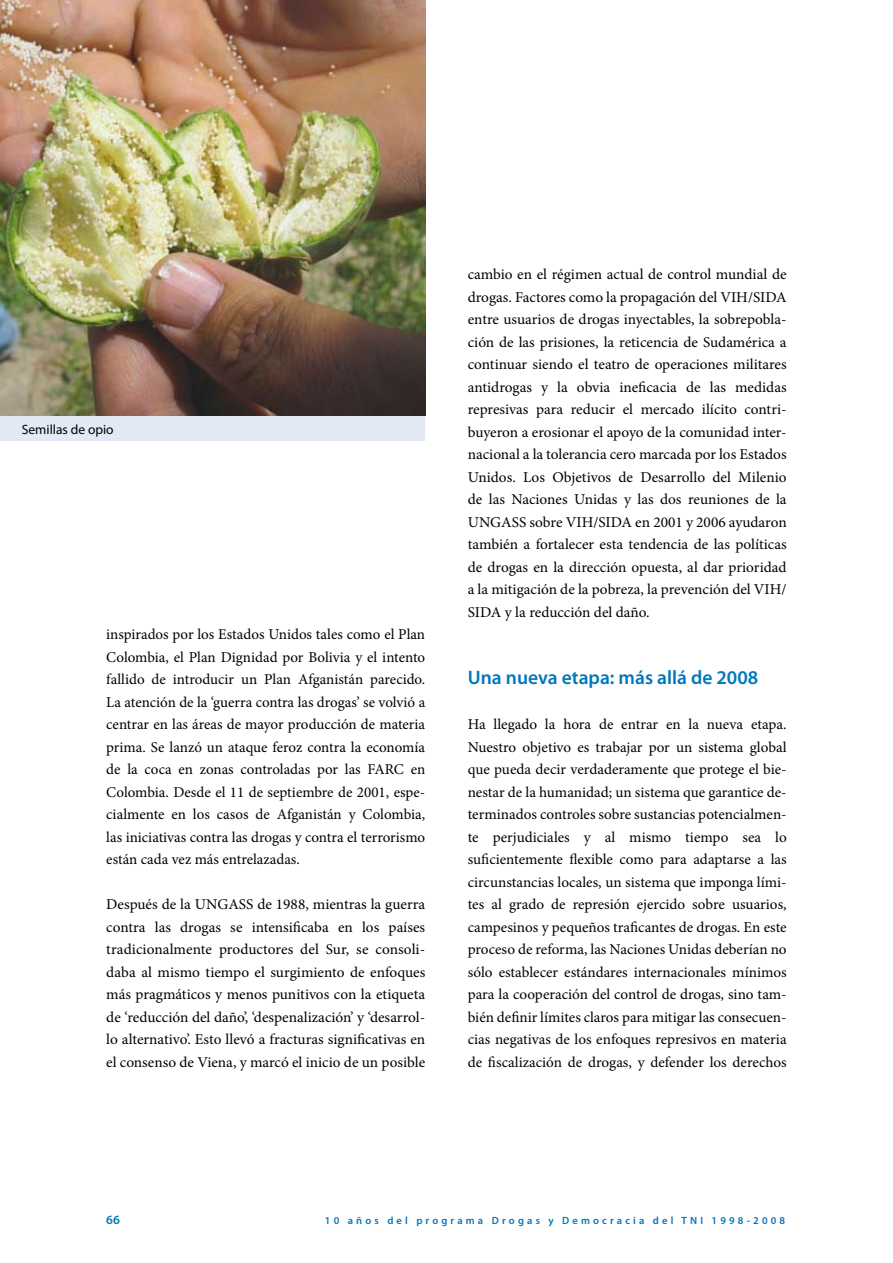
<style>
.page{position:relative;width:893px;height:1263px;background:#fff}
.page>*{position:absolute;margin:0;border:0;box-sizing:border-box;transform-origin:0 0}
.t1{font:600 19.5px "Myriad Pro";color:#07b}
.t2{font:15px/22.5px "Minion Pro";color:#000;text-align:justify}
.t3{font:13.5px "Myriad Pro";color:#000}
.t4{font:600 12.75px "Myriad Pro";color:#07b}
.t5{font:600 10.5px "Myriad Pro";letter-spacing:.3em;color:#07b}
</style>
<div class="page">
<div style="left:0;top:412px;width:425px;height:24px;background:#e2e9f5"></div>
<div style="left:0;top:436px;width:425px;height:5px;background:#e2e9f5"></div>
<img style="left:0;top:0;width:425px;height:415px">
<p class="t3" style="left:22px;top:421px;width:93px">Semillas de opio</p>
<p class="t2" style="left:106px;top:623px;width:320px">inspirados por los Estados Unidos tales como el Plan Colombia, el Plan Dignidad por Bolivia y el intento fallido de introducir un Plan Afganistán parecido.<br>La atención de la ‘guerra contra las drogas’ se volvió a centrar en las áreas de mayor producción de materia prima. Se lanzó un ataque feroz contra la economía de la coca en zonas controladas por las FARC en Colombia. Desde el 11 de septiembre de 2001, espe&shy;cialmente en los casos de Afganistán y Colombia, las iniciativas contra las drogas y contra el terrorismo están cada vez más entrelazadas.</p>
<p class="t2" style="left:106px;top:893px;width:320px">Después de la UNGASS de 1988, mientras la guerra contra las drogas se intensificaba en los países tradicionalmente productores del Sur, se consoli&shy;daba al mismo tiempo el surgimiento de enfoques más pragmáticos y menos punitivos con la etiqueta de ‘reducción del daño’, ‘despenalización’ y ‘desarrol&shy;lo alternativo’. Esto llevó a fracturas significativas en el consenso de Viena, y marcó el inicio de un posible</p>
<p class="t2" style="left:468px;top:263px;width:320px">cambio en el régimen actual de control mundial de drogas. Factores como la propagación del VIH/SIDA entre usuarios de drogas inyectables, la sobrepobla&shy;ción de las prisiones, la reticencia de Sudamérica a continuar siendo el teatro de operaciones militares antidrogas y la obvia ineficacia de las medidas represivas para reducir el mercado ilícito contri&shy;buyeron a erosionar el apoyo de la comunidad inter&shy;nacional a la tolerancia cero marcada por los Estados Unidos. Los Objetivos de Desarrollo del Milenio de las Naciones Unidas y las dos reuniones de la UNGASS sobre VIH/SIDA en 2001 y 2006 ayudaron también a fortalecer esta tendencia de las políticas de drogas en la dirección opuesta, al dar prioridad a la mitigación de la pobreza, la prevención del VIH/ SIDA y la reducción del daño.</p>
<h1 class="t1" style="left:468px;top:665px;width:292px">Una nueva etapa: más allá de 2008</h1>
<p class="t2" style="left:468px;top:713px;width:320px">Ha llegado la hora de entrar en la nueva etapa.<br>Nuestro objetivo es trabajar por un sistema global que pueda decir verdaderamente que protege el bie&shy;nestar de la humanidad; un sistema que garantice de&shy;terminados controles sobre sustancias potencialmen&shy;te perjudiciales y al mismo tiempo sea lo suficientemente flexible como para adaptarse a las circunstancias locales, un sistema que imponga lími&shy;tes al grado de represión ejercido sobre usuarios, campesinos y pequeños traficantes de drogas. En este proceso de reforma, las Naciones Unidas deberían no sólo establecer estándares internacionales mínimos para la cooperación del control de drogas, sino tam&shy;bién definir límites claros para mitigar las consecuen&shy;cias negativas de los enfoques represivos en materia de fiscalización de drogas, y defender los derechos</p>
<p class="t4" style="left:106px;top:1212px;width:8px">66</p>
<p class="t5" style="left:325px;top:1214px;width:462px">10 años del programa Drogas y Democracia del TNI 1998-2008</p>
</div>
